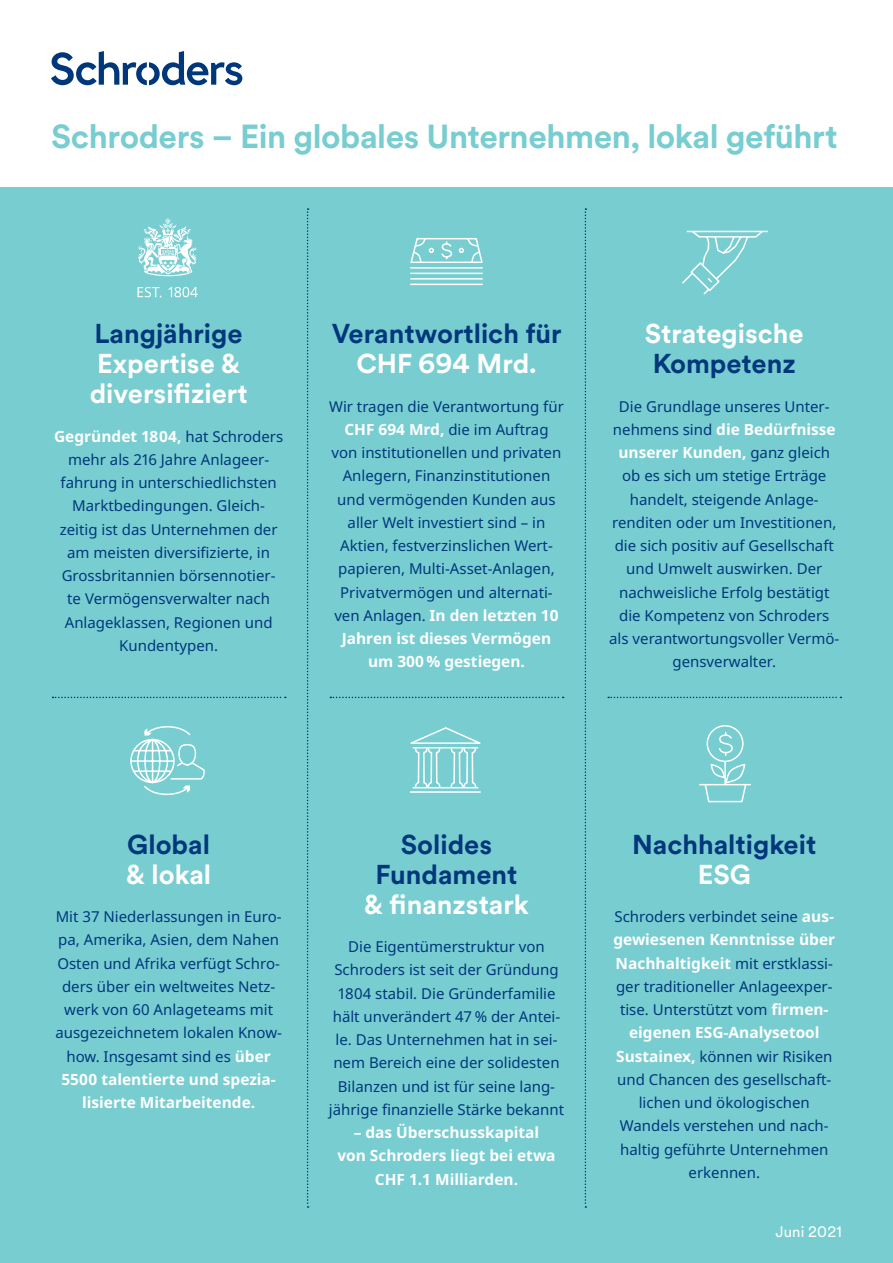
<style>
.page{position:relative;width:893px;height:1263px;background:#fff}
.page>*{position:absolute;margin:0;border:0;box-sizing:border-box;transform-origin:0 0}
.JB__Titel_cerulean{font:700 33px "Schroders Circular";letter-spacing:-.015em;color:#78cdd1}
.JB__Untertitel_Rubri{font:700 27px/30px "Schroders Circular";color:#00377b;text-align:center}
.JB__Untertitel_Rubri-2{font:700 27px "Schroders Circular";color:#fff}
.JB__Lauftext{font:700 15.45px/23.2px "Noto Sans";color:#fff;text-align:center}
.JB__Lauftext-2{font:15px/23.2px "Noto Sans";color:#00377b;text-align:center}
.Datum{font:15px "Schroders Circular";letter-spacing:.01em;color:#fff}
.s1{font-weight:400;font-size:15px;color:#00377b}
.s2{color:#fff}
.s3{font-weight:700;font-size:15.45px;color:#fff}
</style>
<div class="page">
<div style="left:0;top:187px;width:893px;height:1076px;background:#78cdd1"></div>
<svg style="left:51px;top:51px;width:191px;height:34px"></svg>
<svg style="left:307px;top:208px;width:2px;height:1000px"></svg>
<svg style="left:53px;top:697px;width:233px;height:1px"></svg>
<svg style="left:330px;top:697px;width:234px;height:1px"></svg>
<svg style="left:608px;top:697px;width:233px;height:1px"></svg>
<svg style="left:585px;top:208px;width:1px;height:1000px"></svg>
<hr style="left:687px;top:231px;width:81px;height:1px;background:#fff">
<svg style="left:682px;top:230px;width:82px;height:65px"></svg>
<svg style="left:130px;top:726px;width:75px;height:70px"></svg>
<svg style="left:410px;top:238px;width:73px;height:48px"></svg>
<hr style="left:700px;top:784px;width:50px;height:1px;background:#fff">
<svg style="left:704px;top:725px;width:43px;height:78px"></svg>
<svg style="left:410px;top:727px;width:71px;height:62px"></svg>
<hr style="left:410px;top:791px;width:71px;height:2px;background:#fff">
<hr style="left:413px;top:747px;width:65px;height:1px;background:#fff">
<hr style="left:413px;top:787px;width:65px;height:1px;background:#fff">
<svg style="left:137px;top:287px;width:24px;height:10px"></svg>
<svg style="left:168px;top:287px;width:30px;height:10px"></svg>
<svg style="left:138px;top:218px;width:59px;height:58px"></svg>
<p class="JB__Titel_cerulean" style="left:51px;top:114px;width:788px">Schroders – Ein globales Unternehmen, lokal geführt</p>
<p class="JB__Untertitel_Rubri" style="left:95px;top:318px;width:150px">Langjährige</p>
<p class="JB__Untertitel_Rubri-2" style="left:97px;top:345px;width:145px">Expertise &amp;</p>
<p class="JB__Untertitel_Rubri-2" style="left:90px;top:375px;width:159px">diversifiziert</p>
<p class="JB__Lauftext" style="left:54px;top:425px;width:231px">Gegründet 1804, <span class="s1">hat Schroders</span></p>
<p class="JB__Lauftext-2" style="left:60px;top:448px;width:219px">mehr als 216 Jahre Anlageer&shy;fahrung in unterschiedlichsten<br>Marktbedingungen. Gleich&shy;zeitig ist das Unternehmen der am meisten diversifizierte, in<br>Grossbritannien börsennotier&shy;te Vermögensverwalter nach<br>Anlageklassen, Regionen und<br>Kundentypen.</p>
<p class="JB__Untertitel_Rubri" style="left:332px;top:318px;width:231px">Verantwortlich für<br><span class="s2">CHF 694 Mrd.</span></p>
<p class="JB__Lauftext-2" style="left:329px;top:395px;width:236px">Wir tragen die Verantwortung für<br><span class="s3">CHF 694 Mrd,</span> die im Auftrag</p>
<p class="JB__Lauftext-2" style="left:332px;top:441px;width:231px">von institutionellen und privaten<br>Anlegern, Finanzinstitutionen und vermögenden Kunden aus aller Welt investiert sind – in<br>Aktien, festverzinslichen Wert&shy;papieren, Multi-Asset-Anlagen,<br>Privatvermögen und alternati-</p>
<p class="JB__Lauftext" style="left:334px;top:604px;width:226px"><span class="s1">ven Anlagen.</span> In den letzten 10<br>Jahren ist dieses Vermögen um 300 % gestiegen.</p>
<p class="JB__Untertitel_Rubri-2" style="left:645px;top:315px;width:160px">Strategische</p>
<p class="JB__Untertitel_Rubri" style="left:653px;top:348px;width:145px">Kompetenz</p>
<p class="JB__Lauftext-2" style="left:619px;top:395px;width:211px">Die Grundlage unseres Unter-</p>
<p class="JB__Lauftext" style="left:613px;top:418px;width:224px"><span class="s1">nehmens sind</span> die Bedürfnisse unserer Kunden, <span class="s1">ganz gleich</span></p>
<p class="JB__Lauftext-2" style="left:609px;top:465px;width:232px">ob es sich um stetige Erträge handelt, steigende Anlage&shy;renditen oder um Investitionen, die sich positiv auf Gesellschaft und Umwelt auswirken. Der nachweisliche Erfolg bestätigt die Kompetenz von Schroders als verantwortungsvoller Vermö&shy;gensverwalter.</p>
<p class="JB__Untertitel_Rubri" style="left:127px;top:828px;width:84px">Global</p>
<p class="JB__Untertitel_Rubri-2" style="left:126px;top:856px;width:86px">&amp; lokal</p>
<p class="JB__Lauftext-2" style="left:55px;top:905px;width:228px">Mit 37 Niederlassungen in Euro&shy;pa, Amerika, Asien, dem Nahen<br>Osten und Afrika verfügt Schro&shy;ders über ein weltweites Netz&shy;werk von 60 Anlageteams mit ausgezeichnetem lokalen Know&shy;how. Insgesamt sind es <span class="s3">über</span></p>
<p class="JB__Lauftext" style="left:61px;top:1068px;width:216px">5500 talentierte und spezia&shy;lisierte Mitarbeitende.</p>
<p class="JB__Untertitel_Rubri" style="left:401px;top:828px;width:93px">Solides</p>
<p class="JB__Untertitel_Rubri" style="left:375px;top:858px;width:144px">Fundament</p>
<p class="JB__Untertitel_Rubri-2" style="left:364px;top:886px;width:166px">&amp; finanzstark</p>
<p class="JB__Lauftext-2" style="left:329px;top:935px;width:237px">Die Eigentümerstruktur von<br>Schroders ist seit der Gründung<br>1804 stabil. Die Gründerfamilie hält unverändert 47 % der Antei&shy;le. Das Unternehmen hat in sei&shy;nem Bereich eine der solidesten<br>Bilanzen und ist für seine lang&shy;jährige finanzielle Stärke bekannt</p>
<p class="JB__Lauftext" style="left:354px;top:1121px;width:187px">– das Überschusskapital</p>
<p class="JB__Lauftext" style="left:337px;top:1144px;width:220px">von Schroders liegt bei etwa</p>
<p class="JB__Lauftext" style="left:375px;top:1168px;width:145px">CHF 1.1 Milliarden.</p>
<p class="JB__Untertitel_Rubri" style="left:632px;top:828px;width:186px">Nachhaltigkeit<br><span class="s2">ESG</span></p>
<p class="JB__Lauftext-2" style="left:614px;top:905px;width:221px">Schroders verbindet seine <span class="s3">aus-</span></p>
<p class="JB__Lauftext" style="left:613px;top:928px;width:223px;text-align:left">gewiesenen Kenntnisse über<br>Nachhaltigkeit <span class="s1">mit erstklassi-</span></p>
<p class="JB__Lauftext-2" style="left:616px;top:975px;width:218px;text-align:left">ger traditioneller Anlageexper&shy;tise. Unterstützt vom <span class="s3">firmen-</span></p>
<p class="JB__Lauftext" style="left:629px;top:1021px;width:192px">eigenen ESG-Analysetool</p>
<p class="JB__Lauftext-2" style="left:616px;top:1045px;width:218px"><span class="s3">Sustainex,</span> können wir Risiken und Chancen des gesellschaft&shy;lichen und ökologischen</p>
<p class="JB__Lauftext-2" style="left:620px;top:1114px;width:210px">Wandels verstehen und nach&shy;haltig geführte Unternehmen erkennen.</p>
<p class="Datum" style="left:776px;top:1222px;width:68px">Juni 2021</p>
</div>
